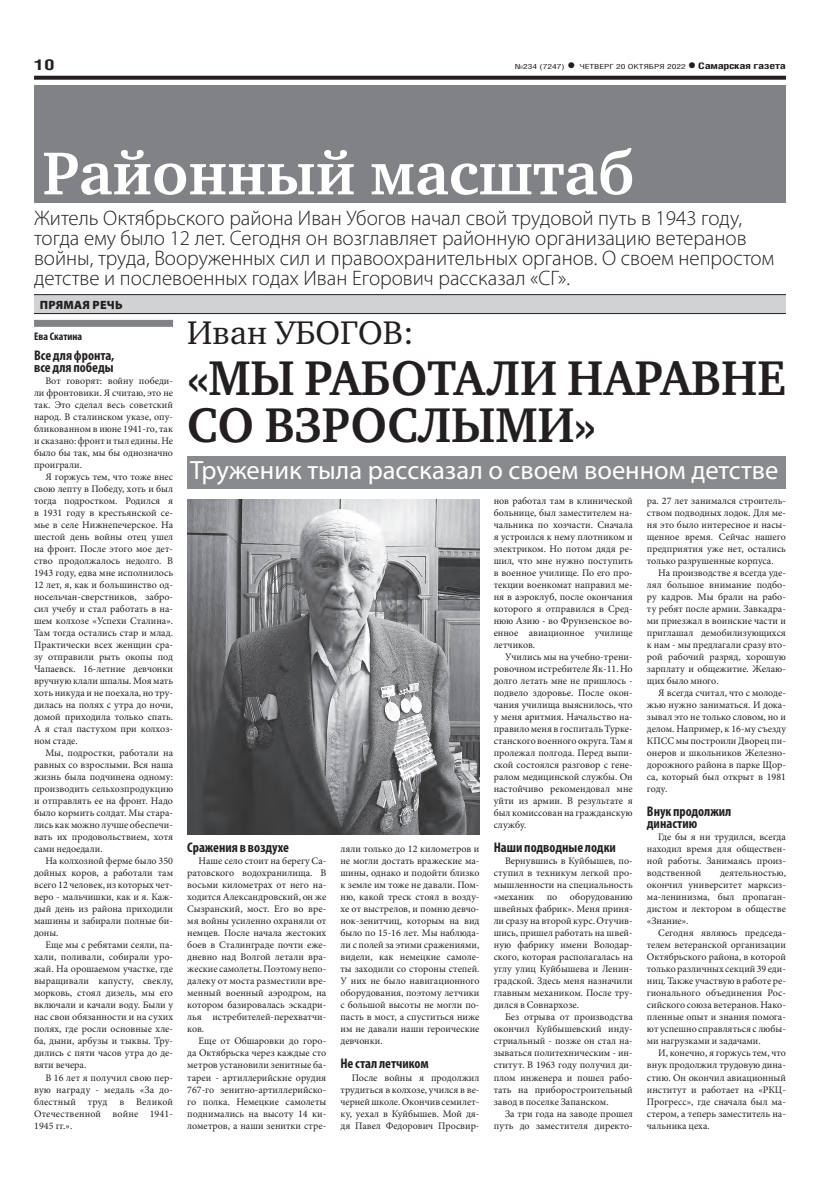
<style>
.page{position:relative;width:820px;height:1191px;background:#fff}
.page>*{position:absolute;margin:0;border:0;box-sizing:border-box;transform-origin:0 0}
.ЗАГОЛОВОК{font:700 62px "Charter C";color:#fff}
.ЗАГОЛОВОК-2{font:700 50px/47px "Charter C";color:#231f20;scale:.95 1}
.ЗАГОЛОВОК-3{font:33.6px "Charter C";color:#231f20}
.ПОДЗАГОЛОВОК{font:26.5px "Myriad Pro";color:#fff}
.ПОДЗАГОЛОВОК-2{font:300 21px/20px "Myriad Pro";color:#231f20}
.t1{font:700 15px "Helios Cond";color:#231f20;scale:1.4 1}
.ЗАГ_в_ТЕКСТЕ{font:700 condensed 14px/12px "Myriad Pro";color:#231f20}
.РУБРИКА{font:900 12px "Myriad Pro";letter-spacing:.02em;color:#231f20}
.АВТОР_чб{font:700 condensed 11px "Myriad Pro";color:#231f20}
.ОСНОВНОЙ{font:10px/12px "Minion Pro";color:#231f20;text-align:justify}
.t2{font:700 9px "Helios Cond";letter-spacing:-.02em;color:#231f20;scale:1.4 1}
.t3{font:7px "Helios Cond";color:#231f20;scale:1.4 1}
.s1{font-weight:700;font-size:16px}
.s2{font-size:16px}
</style>
<div class="page">
<svg style="left:34px;top:76px;width:751px;height:4px;background:#322f2f"></svg>
<div style="left:34px;top:86px;width:751px;height:117px;background:#808285"></div>
<div style="left:34px;top:295px;width:751px;height:19px;background:#d1d2d4"></div>
<hr style="left:34px;top:294px;width:751px;height:1px;background:#231f20">
<hr style="left:34px;top:313px;width:751px;height:1px;background:#231f20">
<div style="left:187px;top:457px;width:598px;height:32px;background:#888a8d"></div>
<img style="left:187px;top:499px;width:292px;height:336px">
<div style="left:34px;top:320px;width:139px;height:7px;background:#808285"></div>
<p class="t1" style="left:34px;top:55px;width:16px">10</p>
<p class="t1" style="left:34px;top:55px;width:9px">2</p>
<p class="t3" style="left:514px;top:63px;width:124px">№234 (7247) <span class="s1">•</span> ЧЕТВЕРГ 20 ОКТЯБРЯ 2022</p>
<p class="t2" style="left:687px;top:61px;width:72px"><span class="s2">•</span> Самарская газета</p>
<p class="ЗАГОЛОВОК" style="left:43px;top:139px;width:593px">Районный масштаб</p>
<p class="ПОДЗАГОЛОВОК-2" style="left:34px;top:207px;width:741px">Житель Октябрьского района Иван Убогов начал свой трудовой путь в 1943 году, тогда ему было 12 лет. Сегодня он возглавляет районную организацию ветеранов войны, труда, Вооруженных сил и правоохранительных органов. О своем непростом детстве и послевоенных годах Иван Егорович рассказал «СГ».</p>
<p class="РУБРИКА" style="left:40px;top:298px;width:84px">ПРЯМАЯ РЕЧЬ</p>
<p class="АВТОР_чб" style="left:34px;top:330px;width:50px">Ева Скатина</p>
<p class="ЗАГ_в_ТЕКСТЕ" style="left:34px;top:349px;width:82px">Все для фронта, все для победы</p>
<p class="ОСНОВНОЙ" style="left:34px;top:375px;width:140px;text-indent:11px">Вот говорят: войну победи&shy;ли фронтовики. Я считаю, это не так. Это сделал весь советский народ. В сталинском указе, опу&shy;бликованном в июне 1941-го, так и сказано: фронт и тыл едины. Не было бы так, мы бы однозначно проиграли.</p>
<p class="ОСНОВНОЙ" style="left:34px;top:471px;width:140px;text-indent:11px">Я горжусь тем, что тоже внес свою лепту в Победу, хоть и был тогда подростком. Родился я в 1931 году в крестьянской се&shy;мье в селе Нижнепечерское. На шестой день войны отец ушел на фронт. После этого мое дет&shy;ство продолжалось недолго. В 1943 году, едва мне исполнилось 12 лет, я, как и большинство од&shy;носельчан-сверстников, забро&shy;сил учебу и стал работать в на&shy;шем колхозе «Успехи Сталина».<br>Там тогда остались стар и млад.<br>Практически всех женщин сра&shy;зу отправили рыть окопы под Чапаевск. 16-летние девчонки вручную клали шпалы. Моя мать хоть никуда и не поехала, но тру&shy;дилась на полях с утра до ночи, домой приходила только спать.<br>А я стал пастухом при колхоз&shy;ном стаде.</p>
<p class="ОСНОВНОЙ" style="left:34px;top:747px;width:140px;text-indent:11px">Мы, подростки, работали на равных со взрослыми. Вся наша жизнь была подчинена одному: производить сельхозпродукцию и отправлять ее на фронт. Надо было кормить солдат. Мы стара&shy;лись как можно лучше обеспечи&shy;вать их продовольствием, хотя сами недоедали.</p>
<p class="ОСНОВНОЙ" style="left:34px;top:855px;width:140px;text-indent:11px">На колхозной ферме было 350 дойных коров, а работали там всего 12 человек, из которых чет&shy;веро - мальчишки, как и я. Каж&shy;дый день из района приходили машины и забирали полные би&shy;доны.</p>
<p class="ОСНОВНОЙ" style="left:34px;top:939px;width:140px;text-indent:11px">Еще мы с ребятами сеяли, па&shy;хали, поливали, собирали уро&shy;жай. На орошаемом участке, где выращивали капусту, свеклу, морковь, стоял дизель, мы его включали и качали воду. Были у нас свои обязанности и на сухих полях, где росли основные хле&shy;ба, дыни, арбузы и тыквы. Тру&shy;дились с пяти часов утра до де&shy;вяти вечера.</p>
<p class="ОСНОВНОЙ" style="left:34px;top:1071px;width:140px;text-indent:11px">В 16 лет я получил свою пер&shy;вую награду - медаль «За до&shy;блестный труд в Великой Отечественной войне 1941- 1945 гг.».</p>
<p class="ЗАГОЛОВОК-3" style="left:187px;top:314px;width:228px">Иван УБОГОВ:</p>
<p class="ЗАГОЛОВОК-2" style="left:187px;top:355px;width:631px">«МЫ РАБОТАЛИ НАРАВНЕ<br>СО ВЗРОСЛЫМИ»</p>
<p class="ПОДЗАГОЛОВОК" style="left:190px;top:454px;width:589px">Труженик тыла рассказал о своем военном детстве</p>
<p class="ЗАГ_в_ТЕКСТЕ" style="left:187px;top:841px;width:103px">Сражения в воздухе</p>
<p class="ОСНОВНОЙ" style="left:187px;top:855px;width:140px;text-indent:11px">Наше село стоит на берегу Са&shy;ратовского водохранилища. В восьми километрах от него на&shy;ходится Александровский, он же Сызранский, мост. Его во вре&shy;мя войны усиленно охраняли от немцев. После начала жестоких боев в Сталинграде почти еже&shy;дневно над Волгой летали вра&shy;жеские самолеты. Поэтому непо&shy;далеку от моста разместили вре&shy;менный военный аэродром, на котором базировалась эскадри&shy;лья истребителей-перехватчи&shy;ков.</p>
<p class="ОСНОВНОЙ" style="left:187px;top:1035px;width:140px;text-indent:11px">Еще от Обшаровки до горо&shy;да Октябрьска через каждые сто метров установили зенитные ба&shy;тареи - артиллерийские орудия 767-го зенитно-артиллерийско&shy;го полка. Немецкие самолеты поднимались на высоту 14 ки&shy;лометров, а наши зенитки стре-</p>
<p class="ОСНОВНОЙ" style="left:340px;top:843px;width:140px">ляли только до 12 километров и не могли достать вражеские ма&shy;шины, однако и подойти близко к земле им тоже не давали. Пом&shy;ню, какой треск стоял в возду&shy;хе от выстрелов, и помню девчо&shy;нок-зенитчиц, которым на вид было по 15-16 лет. Мы наблюда&shy;ли с полей за этими сражениями, видели, как немецкие самоле&shy;ты заходили со стороны степей.<br>У них не было навигационного оборудования, поэтому летчики с большой высоты не могли по&shy;пасть в мост, а спуститься ниже им не давали наши героические девчонки.</p>
<p class="ЗАГ_в_ТЕКСТЕ" style="left:340px;top:1057px;width:90px">Не стал летчиком</p>
<p class="ОСНОВНОЙ" style="left:340px;top:1071px;width:140px;text-indent:11px">После войны я продолжил трудиться в колхозе, учился в ве&shy;черней школе. Окончив семилет&shy;ку, уехал в Куйбышев. Мой дя&shy;дя Павел Федорович Просвир-</p>
<p class="ОСНОВНОЙ" style="left:493px;top:495px;width:140px">нов работал там в клинической больнице, был заместителем на&shy;чальника по хозчасти. Сначала я устроился к нему плотником и электриком. Но потом дядя ре&shy;шил, что мне нужно поступить в военное училище. По его про&shy;текции военкомат направил ме&shy;ня в аэроклуб, после окончания которого я отправился в Сред&shy;нюю Азию - во Фрунзенское во&shy;енное авиационное училище летчиков.</p>
<p class="ОСНОВНОЙ" style="left:493px;top:651px;width:140px;text-indent:11px">Учились мы на учебно-трени&shy;ровочном истребителе Як-11. Но долго летать мне не пришлось - подвело здоровье. После окон&shy;чания училища выяснилось, что у меня аритмия. Начальство на&shy;правило меня в госпиталь Турке&shy;станского военного округа. Там я пролежал полгода. Перед выпи&shy;ской состоялся разговор с гене&shy;ралом медицинской службы. Он настойчиво рекомендовал мне уйти из армии. В результате я был комиссован на гражданскую службу.</p>
<p class="ЗАГ_в_ТЕКСТЕ" style="left:493px;top:841px;width:124px">Наши подводные лодки</p>
<p class="ОСНОВНОЙ" style="left:493px;top:855px;width:140px;text-indent:11px">Вернувшись в Куйбышев, по&shy;ступил в техникум легкой про&shy;мышленности на специальность «механик</p>
<p class="ОСНОВНОЙ" style="left:493px;top:891px;width:140px;text-indent:76px">оборудованию швейных фабрик». Меня приня&shy;ли сразу на второй курс. Отучив&shy;шись, пришел работать на швей&shy;ную фабрику имени Володар&shy;ского, которая располагалась на углу улиц Куйбышева и Ленин&shy;градской. Здесь меня назначили главным механиком. После тру&shy;дился в Совнархозе.</p>
<p class="ОСНОВНОЙ" style="left:493px;top:1011px;width:140px;text-indent:11px">Без отрыва от производства окончил Куйбышевский инду&shy;стриальный - позже он стал на&shy;зываться политехническим - ин&shy;ститут. В 1963 году получил ди&shy;плом инженера и пошел рабо&shy;тать на приборостроительный завод в поселке Запанском.</p>
<p class="ОСНОВНОЙ" style="left:493px;top:1107px;width:140px;text-align:right">За три года на заводе прошел путь до заместителя директо-</p>
<p class="ОСНОВНОЙ" style="left:546px;top:891px;width:12px">по</p>
<p class="ОСНОВНОЙ" style="left:646px;top:495px;width:140px">ра. 27 лет занимался строитель&shy;ством подводных лодок. Для ме&shy;ня это было интересное и насы&shy;щенное время. Сейчас нашего предприятия уже нет, остались только разрушенные корпуса.</p>
<p class="ОСНОВНОЙ" style="left:646px;top:567px;width:140px;text-indent:11px">На производстве я всегда уде&shy;лял большое внимание подбо&shy;ру кадров. Мы брали на рабо&shy;ту ребят после армии. Завкадра&shy;ми приезжал в воинские части и приглашал демобилизующихся к нам - мы предлагали сразу вто&shy;рой рабочий разряд, хорошую зарплату и общежитие. Желаю&shy;щих было много.</p>
<p class="ОСНОВНОЙ" style="left:646px;top:687px;width:140px;text-indent:11px">Я всегда считал, что с молоде&shy;жью нужно заниматься. И дока&shy;зывал это не только словом, но и делом. Например, к 16-му съезду КПСС мы построили Дворец пи&shy;онеров и школьников Железно&shy;дорожного района в парке Щор&shy;са, который был открыт в 1981 году.</p>
<p class="ЗАГ_в_ТЕКСТЕ" style="left:646px;top:805px;width:86px">Внук продолжил династию</p>
<p class="ОСНОВНОЙ" style="left:646px;top:831px;width:140px;text-indent:11px">Где бы я ни трудился, всегда находил время для обществен&shy;ной работы. Занимаясь произ&shy;водственной</p>
<p class="ОСНОВНОЙ" style="left:646px;top:867px;width:140px;text-indent:73px">деятельностью, окончил университет марксиз&shy;ма-ленинизма, был пропаган&shy;дистом и лектором в обществе «Знание».</p>
<p class="ОСНОВНОЙ" style="left:646px;top:927px;width:140px;text-indent:11px">Сегодня являюсь председа&shy;телем ветеранской организации Октябрьского района, в которой только различных секций 39 еди&shy;ниц. Также участвую в работе ре&shy;гионального объединения Рос&shy;сийского союза ветеранов. Нако&shy;пленные опыт и знания помога&shy;ют успешно справляться с любы&shy;ми нагрузками и задачами.</p>
<p class="ОСНОВНОЙ" style="left:646px;top:1047px;width:140px;text-indent:11px">И, конечно, я горжусь тем, что внук продолжил трудовую дина&shy;стию. Он окончил авиационный институт и работает на «РКЦ-Прогресс», где сначала был ма&shy;стером, а теперь заместитель на&shy;чальника цеха.</p>
</div>
